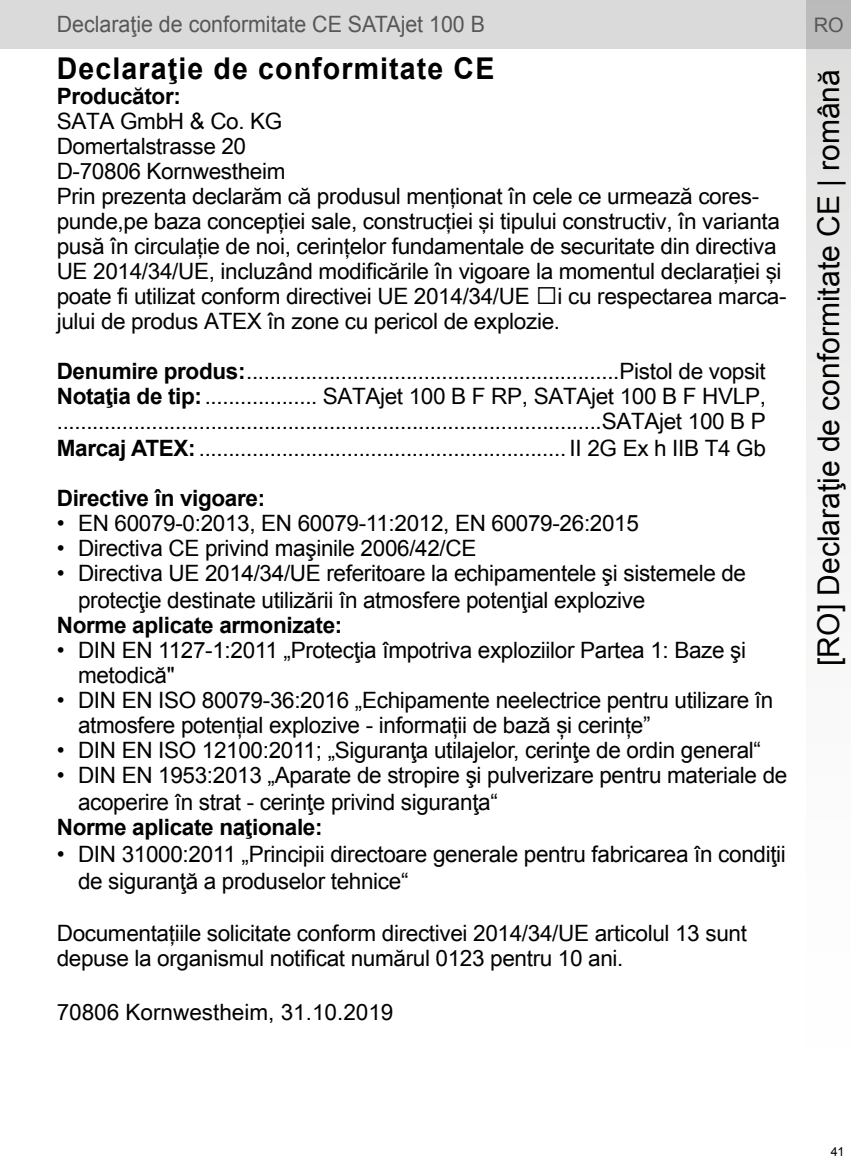
<style>
.page{position:relative;width:851px;height:1170px;background:#fff}
.page>*{position:absolute;margin:0;border:0;box-sizing:border-box;transform-origin:0 0}
.t1{font:30px "Arial";color:#000}
.t2{font:700 30px "Arial";letter-spacing:.04em;color:#000;scale:.95 1}
.t3{font:22.5px/25px "Arial Unicode MS";letter-spacing:-.015em;color:#000}
.t4{font:22.5px/27px "Arial";letter-spacing:-.015em;color:#000}
.t5{font:700 22.5px "Arial";letter-spacing:-.015em;color:#000}
.t6{font:22.5px "Arial";color:#575756;scale:.95 1}
.t7{font:20px "Arial";color:#575756}
.t8{font:12.5px "Arial";color:#000}
.s1{font-family:"Arial";font-weight:700}
</style>
<div class="page">
<div style="left:0;top:0;width:850px;height:49px;background:#dadada"></div>
<svg style="left:806px;top:0;width:44px;height:555px"></svg>
<p class="t6" style="left:57px;top:10px;width:452px">Declaraţie de conformitate CE SATAjet 100 B</p>
<p class="t7" style="left:813px;top:11px;width:31px">RO</p>
<h1 class="t2" style="left:57px;top:48px;width:462px">Declaraţie de conformitate CE</h1>
<p class="t5" style="left:57px;top:81px;width:126px">Producător:</p>
<p class="t3" style="left:57px;top:108px;width:731px">SATA GmbH &amp; Co. KG<br>Domertalstrasse 20<br>D-70806 Kornwestheim<br>Prin prezenta declarăm că produsul menţionat în cele ce urmează cores&shy;punde,pe baza concepţiei sale, construcţiei şi tipului constructiv, în varianta pusă în circulaţie de noi, cerinţelor fundamentale de securitate din directiva UE 2014/34/UE, incluzând modificările în vigoare la momentul declaraţiei şi poate fi utilizat conform directivei UE 2014/34/UE și cu respectarea marca&shy;jului de produs ATEX în zone cu pericol de explozie.</p>
<p class="t3" style="left:57px;top:357px;width:710px;line-height:25.8px;text-align:justify"><span class="s1">Denumire produs:</span>...............................................................Pistol de vopsit <span class="s1">Notaţia de tip:</span>................... SATAjet 100 B F RP, SATAjet 100 B F HVLP, ............................................................................................SATAjet 100 B P <span class="s1">Marcaj ATEX:</span>.............................................................. II 2G Ex h IIB T4 Gb</p>
<p class="t5" style="left:57px;top:483px;width:210px">Directive în vigoare:</p>
<p class="t4" style="left:57px;top:509px;width:583px">• EN 60079-0:2013, EN 60079-11:2012, EN 60079-26:2015</p>
<p class="t4" style="left:57px;top:534px;width:421px">• Directiva CE privind maşinile 2006/42/CE</p>
<p class="t4" style="left:78px;top:559px;width:669px;text-indent:-21px">• Directiva UE 2014/34/UE referitoare la echipamentele şi sistemele de protecţie destinate utilizării în atmosfere potenţial explozive</p>
<p class="t5" style="left:57px;top:610px;width:287px">Norme aplicate armonizate:</p>
<p class="t4" style="left:78px;top:637px;width:669px;line-height:25px;text-indent:-21px">• DIN EN 1127-1:2011 „Protecţia împotriva exploziilor Partea 1: Baze şi metodică"</p>
<p class="t4" style="left:78px;top:687px;width:696px;line-height:25px;text-indent:-21px">• DIN EN ISO 80079-36:2016 „Echipamente neelectrice pentru utilizare în atmosfere potențial explozive - informații de bază și cerințe”</p>
<p class="t4" style="left:57px;top:736px;width:705px">• DIN EN ISO 12100:2011; „Siguranţa utilajelor, cerinţe de ordin general“</p>
<p class="t4" style="left:78px;top:761px;width:710px;text-indent:-21px">• DIN EN 1953:2013 „Aparate de stropire şi pulverizare pentru materiale de acoperire în strat - cerinţe privind siguranţa“</p>
<p class="t5" style="left:57px;top:812px;width:267px">Norme aplicate naţionale:</p>
<p class="t4" style="left:78px;top:840px;width:709px;text-indent:-21px">• DIN 31000:2011 „Principii directoare generale pentru fabricarea în condiţii de siguranţă a produselor tehnice“</p>
<p class="t3" style="left:57px;top:920px;width:691px">Documentaţiile solicitate conform directivei 2014/34/UE articolul 13 sunt depuse la organismul notificat numărul 0123 pentru 10 ani.</p>
<p class="t3" style="left:57px;top:999px;width:338px">70806 Kornwestheim, 31.10.2019</p>
<h1 class="t1" style="left:808px;top:665px;width:598px;rotate:-90deg">[RO] Declaraţie de conformitate CE | română</h1>
<p class="t8" style="left:830px;top:1143px;width:15px">41</p>
</div>
